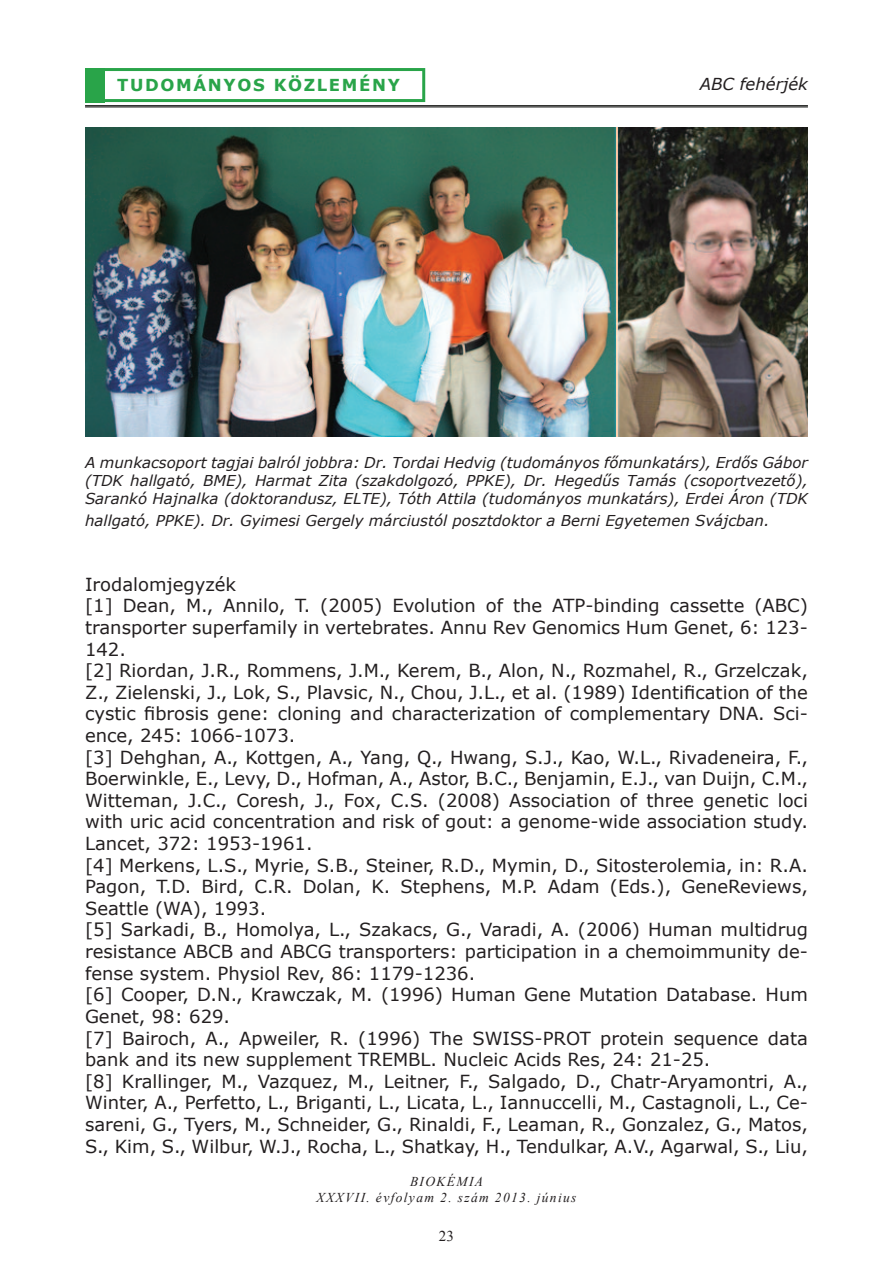
<style>
.page{position:relative;width:893px;height:1263px;background:#fff}
.page>*{position:absolute;margin:0;border:0;box-sizing:border-box;transform-origin:0 0}
.t1{font:18px/21.6px "Verdana";color:#231f20}
.t2{font:700 16.5px "Verdana";letter-spacing:.1em;color:#29a449}
.t3{font:italic 16.5px "Verdana";color:#231f20}
.t4{font:italic 15px/18px "Verdana";color:#231f20;text-align:justify}
.t5{font:15px "Times New Roman";color:#231f20}
.t6{font:italic 13.5px/16.2px "Times New Roman";letter-spacing:.1em;color:#231f20;text-align:center}
</style>
<div class="page">
<hr style="left:85px;top:105px;width:723px;height:1px;background:#040503">
<hr style="left:85px;top:107px;width:723px;height:1px;background:#040503">
<img style="left:85px;top:128px;width:723px;height:309px">
<div style="left:85px;top:68px;width:340px;height:34px;border:3px solid #29a449"></div>
<div style="left:85px;top:68px;width:19px;height:34px;background:#29a449"></div>
<p class="t2" style="left:117px;top:74px;width:284px">TUDOMÁNYOS KÖZLEMÉNY</p>
<p class="t3" style="left:700px;top:73px;width:110px">ABC fehérjék</p>
<p class="t4" style="left:85px;top:454px;width:724px">A munkacsoport tagjai balról jobbra: Dr. Tordai Hedvig (tudományos főmunkatárs), Erdős Gábor (TDK hallgató, BME), Harmat Zita (szakdolgozó, PPKE), Dr. Hegedűs Tamás (csoportvezető), Sarankó Hajnalka (doktorandusz, ELTE), Tóth Attila (tudományos munkatárs), Erdei Áron (TDK</p>
<p class="t4" style="left:85px;top:511px;width:686px">hallgató, PPKE). Dr. Gyimesi Gergely márciustól posztdoktor a Berni Egyetemen Svájcban.</p>
<p class="t1" style="left:85px;top:573px;width:724px">Irodalomjegyzék<br>[1] Dean, M., Annilo, T. (2005) Evolution of the ATP-binding cassette (ABC) transporter superfamily in vertebrates. Annu Rev Genomics Hum Genet, 6: 123- 142.<br>[2] Riordan, J.R., Rommens, J.M., Kerem, B., Alon, N., Rozmahel, R., Grzelczak, Z., Zielenski, J., Lok, S., Plavsic, N., Chou, J.L., et al. (1989) Identification of the cystic fibrosis gene: cloning and characterization of complementary DNA. Sci&shy;ence, 245: 1066-1073.<br>[3] Dehghan, A., Kottgen, A., Yang, Q., Hwang, S.J., Kao, W.L., Rivadeneira, F., Boerwinkle, E., Levy, D., Hofman, A., Astor, B.C., Benjamin, E.J., van Duijn, C.M., Witteman, J.C., Coresh, J., Fox, C.S. (2008) Association of three genetic loci with uric acid concentration and risk of gout: a genome-wide association study.<br>Lancet, 372: 1953-1961.<br>[4] Merkens, L.S., Myrie, S.B., Steiner, R.D., Mymin, D., Sitosterolemia, in: R.A.<br>Pagon, T.D. Bird, C.R. Dolan, K. Stephens, M.P. Adam (Eds.), GeneReviews, Seattle (WA), 1993.<br>[5] Sarkadi, B., Homolya, L., Szakacs, G., Varadi, A. (2006) Human multidrug resistance ABCB and ABCG transporters: participation in a chemoimmunity de&shy;fense system. Physiol Rev, 86: 1179-1236.<br>[6] Cooper, D.N., Krawczak, M. (1996) Human Gene Mutation Database. Hum Genet, 98: 629.<br>[7] Bairoch, A., Apweiler, R. (1996) The SWISS-PROT protein sequence data bank and its new supplement TREMBL. Nucleic Acids Res, 24: 21-25.<br>[8] Krallinger, M., Vazquez, M., Leitner, F., Salgado, D., Chatr-Aryamontri, A., Winter, A., Perfetto, L., Briganti, L., Licata, L., Iannuccelli, M., Castagnoli, L., Ce&shy;sareni, G., Tyers, M., Schneider, G., Rinaldi, F., Leaman, R., Gonzalez, G., Matos, S., Kim, S., Wilbur, W.J., Rocha, L., Shatkay, H., Tendulkar, A.V., Agarwal, S., Liu,</p>
<p class="t6" style="left:316px;top:1173px;width:262px">BIOKÉMIA<br>XXXVII. évfolyam 2. szám 2013. június</p>
<p class="t5" style="left:439px;top:1225px;width:16px">23</p>
</div>
